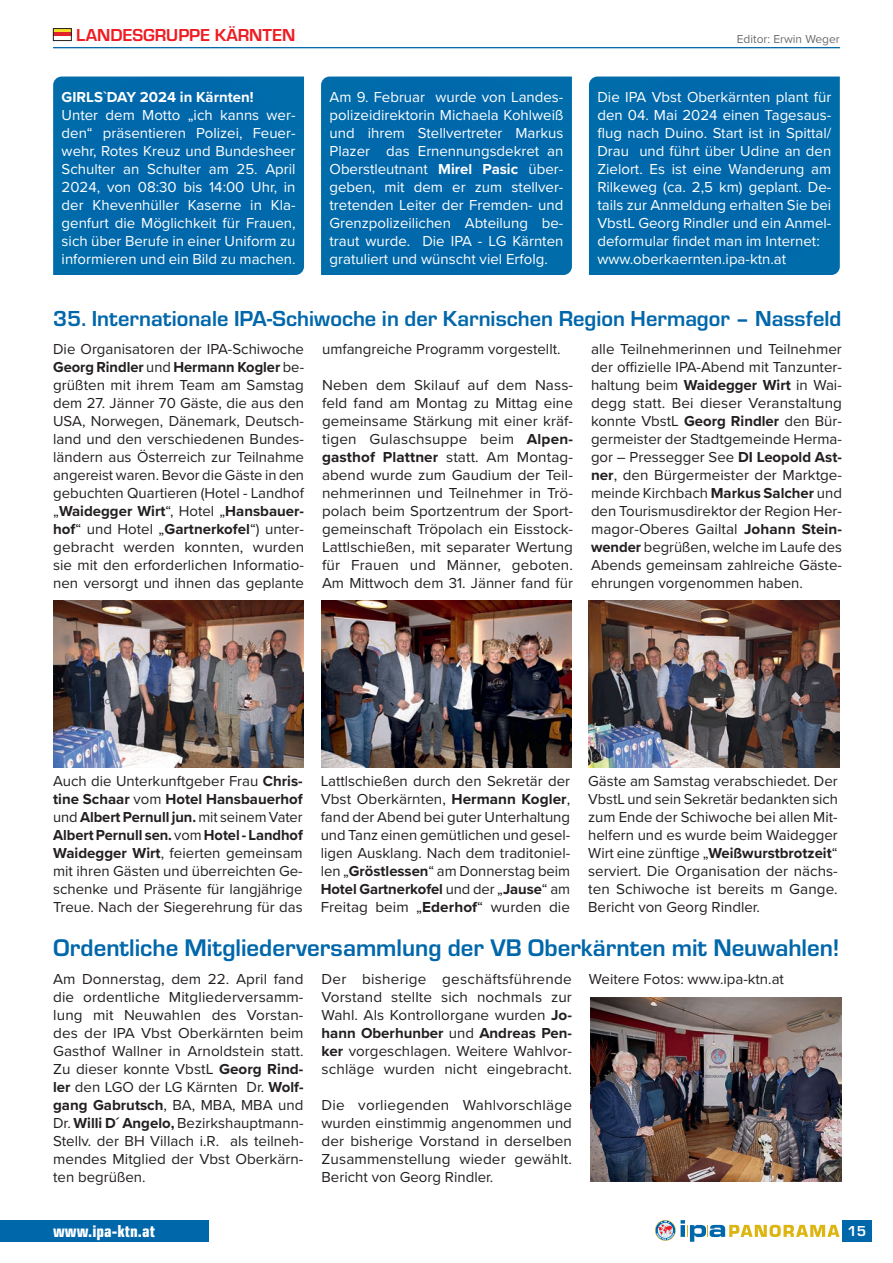
<style>
.page{position:relative;width:893px;height:1263px;background:#fff}
.page>*{position:absolute;margin:0;border:0;box-sizing:border-box;transform-origin:0 0}
.t1{font:700 24.9px "Eurostile";color:#0067aa}
.t2{font:700 22.5px "Eurostile";color:#0067aa}
.t3{font:700 18px "Eurostile";color:#ee1d23}
.t4{font:18px "Eurostile Con Hea";color:#fff}
.t5{font:15px/18px "Proxima Nova";color:#231f20;text-align:justify}
.t6{font:15px/18px "Proxima Nova";color:#fff;text-align:justify}
.t7{font:700 15px "Proxima Nova";color:#fff}
.t8{font:700 15px "Eurostile";color:#fff}
.t9{font:12px "Proxima Nova";color:#6c6d70}
.s1{font-weight:700}
</style>
<div class="page">
<svg style="left:655px;top:1220px;width:184px;height:22px"></svg>
<div style="left:842px;top:1220px;width:30px;height:22px;background:#0067aa"></div>
<hr style="left:53px;top:47px;width:787px;height:1px;background:#0067aa">
<svg style="left:55px;top:30px;width:15px;height:3px"></svg>
<svg style="left:55px;top:33px;width:15px;height:3px"></svg>
<div style="left:53px;top:28px;width:19px;height:13px;border:1px solid #231f20"></div>
<div style="left:0;top:1220px;width:208px;height:22px;background:#0067aa"></div>
<div style="left:53px;top:77px;width:251px;height:198px;background:#0068ab"></div>
<div style="left:321px;top:77px;width:251px;height:198px;background:#0068ab"></div>
<div style="left:589px;top:77px;width:251px;height:198px;background:#0068ab"></div>
<img style="left:53px;top:600px;width:251px;height:167px">
<img style="left:589px;top:600px;width:250px;height:167px">
<img style="left:321px;top:600px;width:251px;height:167px">
<img style="left:590px;top:997px;width:251px;height:184px">
<p class="t3" style="left:76px;top:22px;width:221px">LANDESGRUPPE KÄRNTEN</p>
<p class="t9" style="left:737px;top:30px;width:105px">Editor: Erwin Weger</p>
<p class="t7" style="left:62px;top:86px;width:194px">GIRLS`DAY 2024 in Kärnten!</p>
<p class="t6" style="left:62px;top:105px;width:235px">Unter dem Motto „ich kanns wer&shy;den“ präsentieren Polizei, Feuer&shy;wehr, Rotes Kreuz und Bundesheer Schulter an Schulter am 25. April 2024, von 08:30 bis 14:00 Uhr, in der Khevenhüller Kaserne in Kla&shy;genfurt die Möglichkeit für Frauen, sich über Berufe in einer Uniform zu informieren und ein Bild zu machen.</p>
<p class="t6" style="left:330px;top:87px;width:235px">Am 9. Februar wurde von Landes&shy;polizeidirektorin Michaela Kohlweiß und ihrem Stellvertreter Markus Plazer das Ernennungsdekret an Oberstleutnant <span class="s1">Mirel Pasic</span> über&shy;geben, mit dem er zum stellver&shy;tretenden Leiter der Fremden- und Grenzpolizeilichen Abteilung be&shy;traut wurde. Die IPA - LG Kärnten gratuliert und wünscht viel Erfolg.</p>
<p class="t6" style="left:597px;top:87px;width:235px;text-align:left">Die IPA Vbst Oberkärnten plant für den 04. Mai 2024 einen Tagesaus&shy;flug nach Duino. Start ist in Spittal/ Drau und führt über Udine an den Zielort. Es ist eine Wanderung am Rilkeweg (ca. 2,5 km) geplant. De&shy;tails zur Anmeldung erhalten Sie bei VbstL Georg Rindler und ein Anmel&shy;deformular findet man im Internet: www.oberkaernten.ipa-ktn.at</p>
<h2 class="t2" style="left:53px;top:303px;width:790px">35. Internationale IPA-Schiwoche in der Karnischen Region Hermagor – Nassfeld</h2>
<p class="t5" style="left:53px;top:339px;width:253px">Die Organisatoren der IPA-Schiwoche <span class="s1">Georg Rindler</span> und <span class="s1">Hermann Kogler</span> be&shy;grüßten mit ihrem Team am Samstag dem 27. Jänner 70 Gäste, die aus den USA, Norwegen, Dänemark, Deutsch&shy;land und den verschiedenen Bundes&shy;ländern aus Österreich zur Teilnahme angereist waren. Bevor die Gäste in den gebuchten Quartieren (Hotel - Landhof „<span class="s1">Waidegger Wirt</span>“, Hotel „<span class="s1">Hansbauer&shy;hof</span>“ und Hotel „<span class="s1">Gartnerkofel</span>“) unter&shy;gebracht werden konnten, wurden sie mit den erforderlichen Informatio&shy;nen versorgt und ihnen das geplante</p>
<p class="t5" style="left:322px;top:339px;width:240px">umfangreiche Programm vorgestellt.</p>
<p class="t5" style="left:322px;top:375px;width:252px">Neben dem Skilauf auf dem Nass&shy;feld fand am Montag zu Mittag eine gemeinsame Stärkung mit einer kräf&shy;tigen Gulaschsuppe beim <span class="s1">Alpen&shy;gasthof Plattner</span> statt. Am Montag&shy;abend wurde zum Gaudium der Teil&shy;nehmerinnen und Teilnehmer in Trö&shy;polach beim Sportzentrum der Sport&shy;gemeinschaft Tröpolach ein Eisstock-Lattlschießen, mit separater Wertung für Frauen und Männer, geboten.<br>Am Mittwoch dem 31. Jänner fand für</p>
<p class="t5" style="left:591px;top:339px;width:253px">alle Teilnehmerinnen und Teilnehmer der offizielle IPA-Abend mit Tanzunter&shy;haltung beim <span class="s1">Waidegger Wirt</span> in Wai&shy;degg statt. Bei dieser Veranstaltung konnte VbstL <span class="s1">Georg Rindler</span> den Bür&shy;germeister der Stadtgemeinde Herma&shy;gor – Pressegger See <span class="s1">DI Leopold Ast&shy;ner</span>, den Bürgermeister der Marktge&shy;meinde Kirchbach <span class="s1">Markus Salcher</span> und den Tourismusdirektor der Region Her&shy;magor-Oberes Gailtal <span class="s1">Johann Stein&shy;wender</span> begrüßen, welche im Laufe des Abends gemeinsam zahlreiche Gäste&shy;ehrungen vorgenommen haben.</p>
<p class="t5" style="left:53px;top:771px;width:251px">Auch die Unterkunftgeber Frau <span class="s1">Chris&shy;tine Schaar</span> vom <span class="s1">Hotel Hansbauerhof </span>und <span class="s1">Albert Pernull jun.</span> mit seinem Vater <span class="s1">Albert Pernull sen.</span> vom <span class="s1">Hotel - Landhof Waidegger Wirt</span>, feierten gemeinsam mit ihren Gästen und überreichten Ge&shy;schenke und Präsente für langjährige Treue. Nach der Siegerehrung für das</p>
<p class="t5" style="left:321px;top:771px;width:251px">Lattlschießen durch den Sekretär der Vbst Oberkärnten, <span class="s1">Hermann Kogler</span>, fand der Abend bei guter Unterhaltung und Tanz einen gemütlichen und gesel&shy;ligen Ausklang. Nach dem traditoniel&shy;len „<span class="s1">Gröstlessen</span>“ am Donnerstag beim <span class="s1">Hotel Gartnerkofel</span> und der „<span class="s1">Jause</span>“ am Freitag beim „<span class="s1">Ederhof</span>“ wurden die</p>
<p class="t5" style="left:588px;top:771px;width:251px">Gäste am Samstag verabschiedet. Der VbstL und sein Sekretär bedankten sich zum Ende der Schiwoche bei allen Mit&shy;helfern und es wurde beim Waidegger Wirt eine zünftige „<span class="s1">Weißwurstbrotzeit</span>“ serviert. Die Organisation der nächs&shy;ten Schiwoche ist bereits m Gange.<br>Bericht von Georg Rindler.</p>
<h1 class="t1" style="left:53px;top:930px;width:788px">Ordentliche Mitgliederversammlung der VB Oberkärnten mit Neuwahlen!</h1>
<p class="t5" style="left:53px;top:969px;width:252px">Am Donnerstag, dem 22. April fand die ordentliche Mitgliederversamm&shy;lung mit Neuwahlen des Vorstan&shy;des der IPA Vbst Oberkärnten beim Gasthof Wallner in Arnoldstein statt.<br>Zu dieser konnte VbstL <span class="s1">Georg Rind&shy;ler</span> den LGO der LG Kärnten Dr. <span class="s1">Wolf&shy;gang Gabrutsch</span>, BA, MBA, MBA und Dr. <span class="s1">Willi D´ Angelo,</span> Bezirkshauptmann-Stellv. der BH Villach i.R. als teilneh&shy;mendes Mitglied der Vbst Oberkärn&shy;ten begrüßen.</p>
<p class="t5" style="left:322px;top:969px;width:252px">Der bisherige geschäftsführende Vorstand stellte sich nochmals zur Wahl. Als Kontrollorgane wurden <span class="s1">Jo&shy;hann Oberhunber</span> und <span class="s1">Andreas Pen&shy;ker</span> vorgeschlagen. Weitere Wahlvor&shy;schläge wurden nicht eingebracht.</p>
<p class="t5" style="left:322px;top:1095px;width:252px">Die vorliegenden Wahlvorschläge wurden einstimmig angenommen und der bisherige Vorstand in derselben Zusammenstellung wieder gewählt.<br>Bericht von Georg Rindler.</p>
<p class="t4" style="left:53px;top:1218px;width:103px">www.ipa-ktn.at</p>
<p class="t5" style="left:589px;top:969px;width:197px">Weitere Fotos: www.ipa-ktn.at</p>
<p class="t8" style="left:847px;top:1220px;width:20px">15</p>
</div>
